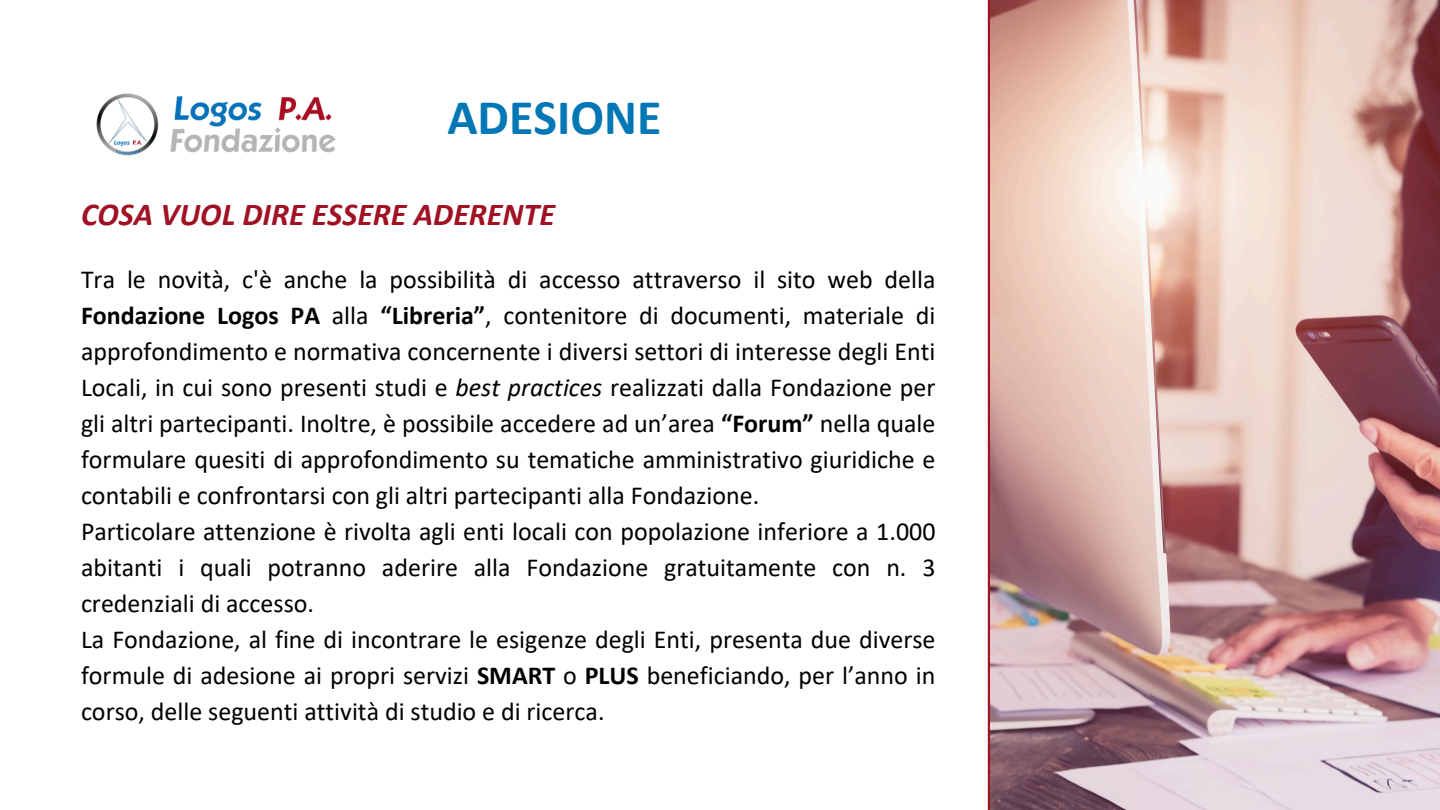
<style>
.page{position:relative;width:1440px;height:810px;background:#fff}
.page>*{position:absolute;margin:0;border:0;box-sizing:border-box;transform-origin:0 0}
.t1{font:700 50px "Calibri";color:#0277b5}
.t2{font:italic 700 32px "Calibri";color:#a01124}
.t3{font:26px/36px "Calibri";color:#000;text-align:justify}
.s1{font-weight:700}
.s2{font-style:italic}
</style>
<div class="page">
<hr style="left:988px;top:0;width:3px;height:810px;background:#a01124">
<img style="left:991px;top:0;width:449px;height:810px">
<img style="left:96px;top:93px;width:240px;height:63px">
<p class="t1" style="left:447px;top:96px;width:216px">ADESIONE</p>
<h1 class="t2" style="left:81px;top:201px;width:476px">COSA VUOL DIRE ESSERE ADERENTE</h1>
<h2 class="t3" style="left:81px;top:263px;width:856px">Tra le novità, c'è anche la possibilità di accesso attraverso il sito web della <span class="s1">Fondazione Logos PA</span> alla <span class="s1">“Libreria”</span>, contenitore di documenti, materiale di approfondimento e normativa concernente i diversi settori di interesse degli Enti Locali, in cui sono presenti studi e <span class="s2">best practices</span> realizzati dalla Fondazione per gli altri partecipanti. Inoltre, è possibile accedere ad un’area <span class="s1">“Forum”</span> nella quale formulare quesiti di approfondimento su tematiche amministrativo giuridiche e contabili e confrontarsi con gli altri partecipanti alla Fondazione.</h2>
<p class="t3" style="left:81px;top:515px;width:856px">Particolare attenzione è rivolta agli enti locali con popolazione inferiore a 1.000 abitanti i quali potranno aderire alla Fondazione gratuitamente con n. 3 credenziali di accesso.</p>
<p class="t3" style="left:81px;top:623px;width:856px">La Fondazione, al fine di incontrare le esigenze degli Enti, presenta due diverse formule di adesione ai propri servizi <span class="s1">SMART</span> o <span class="s1">PLUS</span> beneficiando, per l’anno in corso, delle seguenti attività di studio e di ricerca.</p>
</div>
